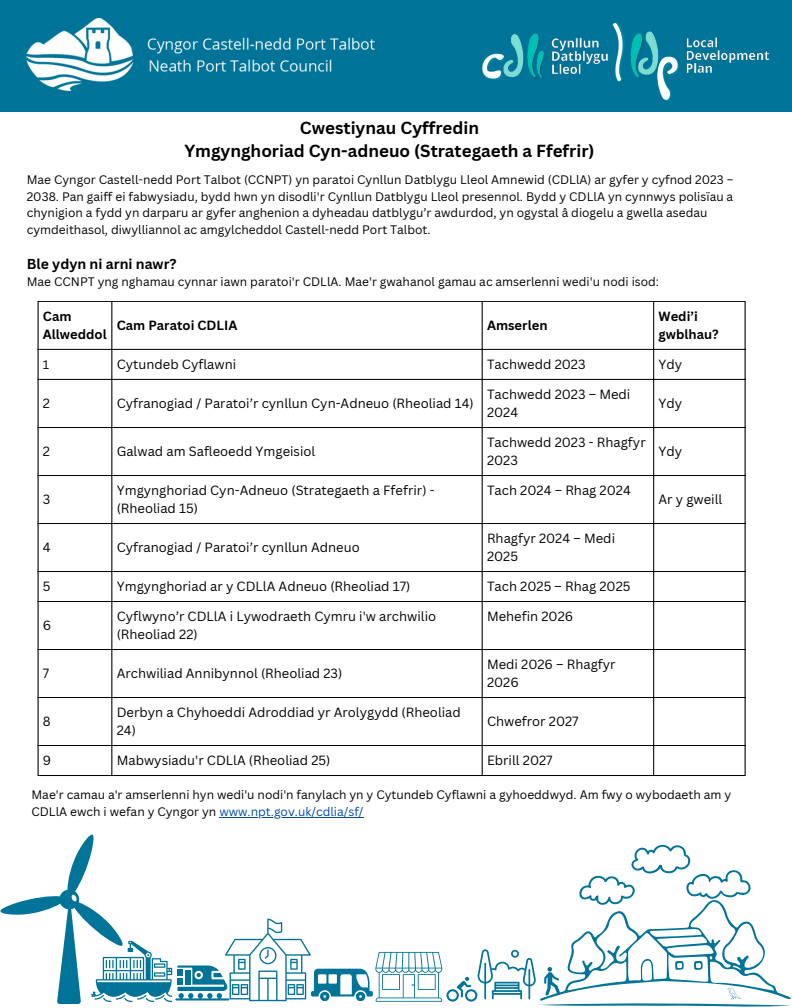
<style>
.page{position:relative;width:792px;height:1008px;background:#fff}
.page>*{position:absolute;margin:0;border:0;box-sizing:border-box;transform-origin:0 0}
.t1{font:700 17px/23.2px "Canva Sans";color:#000;text-align:center}
.t2{font:700 14px "Canva Sans";color:#000}
.t3{font:13px/18px "Canva Sans";color:#000}
.t4{font:700 13px/18px "Canva Sans";color:#000}
.t5{font:12px/16.5px "Canva Sans";color:#000}
.s1{color:#004aad}
</style>
<div class="page">
<div style="left:0;top:0;width:792px;height:112px;background:#007398"></div>
<svg style="left:539px;top:844px;width:252px;height:163px"></svg>
<svg style="left:727px;top:987px;width:14px;height:12px"></svg>
<svg style="left:0;top:834px;width:562px;height:170px"></svg>
<img style="left:482px;top:22px;width:288px;height:79px">
<img style="left:26px;top:19px;width:348px;height:72px">
<hr style="left:38px;top:302px;width:1px;height:473px;background:#000">
<hr style="left:112px;top:302px;width:1px;height:473px;background:#000">
<hr style="left:482px;top:302px;width:1px;height:473px;background:#000">
<hr style="left:653px;top:302px;width:1px;height:473px;background:#000">
<hr style="left:745px;top:302px;width:1px;height:473px;background:#000">
<hr style="left:38px;top:301px;width:707px;height:1px;background:#000">
<hr style="left:38px;top:349px;width:707px;height:1px;background:#000">
<hr style="left:38px;top:379px;width:707px;height:1px;background:#000">
<hr style="left:38px;top:427px;width:707px;height:1px;background:#000">
<hr style="left:38px;top:475px;width:707px;height:1px;background:#000">
<hr style="left:38px;top:523px;width:707px;height:1px;background:#000">
<hr style="left:38px;top:571px;width:707px;height:1px;background:#000">
<hr style="left:38px;top:601px;width:707px;height:1px;background:#000">
<hr style="left:38px;top:649px;width:707px;height:1px;background:#000">
<hr style="left:38px;top:697px;width:707px;height:1px;background:#000">
<hr style="left:38px;top:745px;width:707px;height:1px;background:#000">
<hr style="left:38px;top:775px;width:707px;height:1px;background:#000">
<hr style="left:219px;top:817px;width:145px;height:1px;background:#004aad">
<p class="t1" style="left:184px;top:116px;width:412px">Cwestiynau Cyffredin<br>Ymgynghoriad Cyn-adneuo (Strategaeth a Ffefrir)</p>
<p class="t5" style="left:27px;top:171px;width:708px">Mae Cyngor Castell-nedd Port Talbot (CCNPT) yn paratoi Cynllun Datblygu Lleol Amnewid (CDLlA) ar gyfer y cyfnod 2023 – 2038. Pan gaiff ei fabwysiadu, bydd hwn yn disodli'r Cynllun Datblygu Lleol presennol. Bydd y CDLlA yn cynnwys polisïau a chynigion a fydd yn darparu ar gyfer anghenion a dyheadau datblygu’r awdurdod, yn ogystal â diogelu a gwella asedau cymdeithasol, diwylliannol ac amgylcheddol Castell-nedd Port Talbot.</p>
<p class="t2" style="left:27px;top:254px;width:151px">Ble ydyn ni arni nawr?</p>
<p class="t5" style="left:27px;top:273px;width:634px">Mae CCNPT yng nghamau cynnar iawn paratoi'r CDLlA. Mae'r gwahanol gamau ac amserlenni wedi'u nodi isod:</p>
<p class="t4" style="left:43px;top:307px;width:65px">Cam<br>Allweddol</p>
<p class="t4" style="left:117px;top:316px;width:122px">Cam Paratoi CDLIA</p>
<h1 class="t4" style="left:487px;top:316px;width:62px">Amserlen</h1>
<p class="t4" style="left:659px;top:307px;width:62px">Wedi’i gwblhau?</p>
<p class="t5" style="left:43px;top:356px;width:8px">1</p>
<p class="t3" style="left:117px;top:355px;width:121px">Cytundeb Cyflawni</p>
<p class="t3" style="left:487px;top:355px;width:100px">Tachwedd 2023</p>
<p class="t3" style="left:659px;top:355px;width:25px">Ydy</p>
<p class="t3" style="left:43px;top:394px;width:9px">2</p>
<p class="t3" style="left:117px;top:394px;width:359px">Cyfranogiad / Paratoi’r cynllun Cyn-Adneuo (Rheoliad 14)</p>
<p class="t3" style="left:487px;top:385px;width:145px">Tachwedd 2023 – Medi<br>2024</p>
<p class="t3" style="left:659px;top:394px;width:25px">Ydy</p>
<p class="t3" style="left:43px;top:442px;width:9px">2</p>
<p class="t3" style="left:117px;top:442px;width:200px">Galwad am Safleoedd Ymgeisiol</p>
<p class="t3" style="left:487px;top:433px;width:160px">Tachwedd 2023 - Rhagfyr<br>2023</p>
<p class="t3" style="left:659px;top:442px;width:25px">Ydy</p>
<p class="t3" style="left:43px;top:490px;width:9px">3</p>
<p class="t3" style="left:117px;top:481px;width:319px">Ymgynghoriad Cyn-Adneuo (Strategaeth a Ffefrir) - (Rheoliad 15)</p>
<p class="t3" style="left:487px;top:481px;width:145px">Tach 2024 – Rhag 2024</p>
<p class="t3" style="left:659px;top:490px;width:65px">Ar y gweill</p>
<p class="t3" style="left:43px;top:538px;width:9px">4</p>
<p class="t3" style="left:117px;top:538px;width:244px">Cyfranogiad / Paratoi’r cynllun Adneuo</p>
<p class="t3" style="left:487px;top:529px;width:130px">Rhagfyr 2024 – Medi<br>2025</p>
<p class="t3" style="left:43px;top:577px;width:9px">5</p>
<p class="t3" style="left:117px;top:577px;width:295px">Ymgynghoriad ar y CDLlA Adneuo (Rheoliad 17)</p>
<p class="t3" style="left:487px;top:577px;width:145px">Tach 2025 – Rhag 2025</p>
<p class="t3" style="left:43px;top:616px;width:10px">6</p>
<p class="t3" style="left:117px;top:607px;width:321px">Cyflwyno’r CDLlA i Lywodraeth Cymru i'w archwilio (Rheoliad 22)</p>
<p class="t3" style="left:487px;top:607px;width:88px">Mehefin 2026</p>
<p class="t3" style="left:43px;top:664px;width:8px">7</p>
<p class="t3" style="left:117px;top:664px;width:227px">Archwiliad Annibynnol (Rheoliad 23)</p>
<p class="t3" style="left:487px;top:655px;width:130px">Medi 2026 – Rhagfyr<br>2026</p>
<p class="t3" style="left:43px;top:712px;width:9px">8</p>
<p class="t3" style="left:117px;top:703px;width:346px">Derbyn a Chyhoeddi Adroddiad yr Arolygydd (Rheoliad<br>24)</p>
<p class="t3" style="left:487px;top:712px;width:93px">Chwefror 2027</p>
<p class="t3" style="left:43px;top:751px;width:10px">9</p>
<p class="t3" style="left:117px;top:751px;width:215px">Mabwysiadu'r CDLlA (Rheoliad 25)</p>
<p class="t3" style="left:487px;top:751px;width:67px">Ebrill 2027</p>
<p class="t5" style="left:31px;top:787px;width:701px">Mae'r camau a'r amserlenni hyn wedi'u nodi'n fanylach yn y Cytundeb Cyflawni a gyhoeddwyd. Am fwy o wybodaeth am y<br>CDLlA ewch i wefan y Cyngor yn <span class="s1">www.npt.gov.uk/cdlia/sf/</span></p>
</div>
